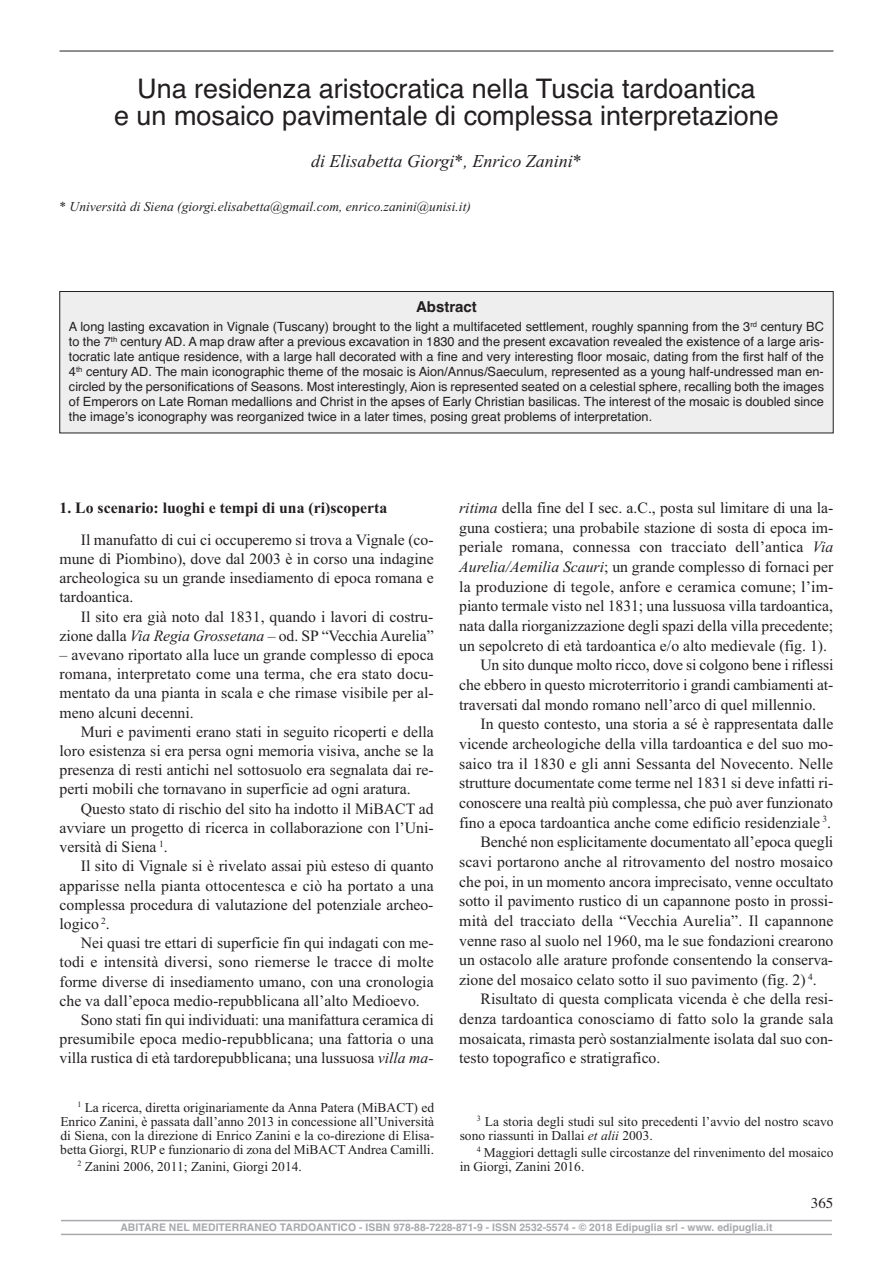
<style>
.page{position:relative;width:893px;height:1263px;background:#fff}
.page>*{position:absolute;margin:0;border:0;box-sizing:border-box;transform-origin:0 0}
.t1{font:27px/27px "Helvetica";color:#231f20;text-align:center}
.t2{font:italic 18px "Times New Roman";color:#231f20}
.t3{font:15.75px/32px "Times New Roman";color:#231f20}
.t4{font:700 15px "Helvetica";color:#231f20}
.t5{font:15px "Times";color:#231f20}
.t6{font:13.5px/14.2px "Times New Roman";color:#231f20}
.t7{font:italic 13.5px "Times New Roman";color:#231f20}
.t8{font:12.75px/15px "Helvetica";color:#231f20;text-align:justify}
.t9{font:700 10.5px "Helvetica";letter-spacing:.005em;color:#a8a9ad}
.s1{font-weight:700}
.s2{font-style:italic}
</style>
<div class="page">
<div style="left:60px;top:1218px;width:773px;height:21px;background:linear-gradient(to right,#fff,#fff)"></div>
<hr style="left:61px;top:1220px;width:771px;height:1px;background:#a8a9ad">
<hr style="left:61px;top:1234px;width:771px;height:1px;background:#a8a9ad">
<div style="left:60px;top:291px;width:773px;height:142px;background:#eeeeef"></div>
<div style="left:60px;top:291px;width:773px;height:142px;border:1px solid #231f20"></div>
<hr style="left:60px;top:51px;width:773px;height:1px;background:#231f20">
<p class="t1" style="left:114px;top:75px;width:666px">Una residenza aristocratica nella Tuscia tardoantica<br>e un mosaico pavimentale di complessa interpretazione</p>
<p class="t2" style="left:311px;top:151px;width:272px">di Elisabetta Giorgi*, Enrico Zanini*</p>
<p class="t7" style="left:60px;top:198px;width:413px">* Università di Siena (giorgi.elisabetta@gmail.com, enrico.zanini@unisi.it)</p>
<p class="t4" style="left:416px;top:298px;width:62px">Abstract</p>
<p class="t8" style="left:69px;top:319px;width:757px">A long lasting excavation in Vignale (Tuscany) brought to the light a multifaceted settlement, roughly spanning from the 3<sup>rd</sup> century BC to the 7<sup>th</sup> century AD. A map draw after a previous excavation in 1830 and the present excavation revealed the existence of a large aris&shy;tocratic late antique residence, with a large hall decorated with a fine and very interesting floor mosaic, dating from the first half of the 4<sup>th</sup> century AD. The main iconographic theme of the mosaic is Aion/Annus/Saeculum, represented as a young half-undressed man en&shy;circled by the personifications of Seasons. Most interestingly, Aion is represented seated on a celestial sphere, recalling both the images of Emperors on Late Roman medallions and Christ in the apses of Early Christian basilicas. The interest of the mosaic is doubled since the image’s iconography was reorganized twice in a later times, posing great problems of interpretation.</p>
<p class="t3" style="left:81px;top:491px;width:354px;text-indent:-21px"><span class="s1">1. Lo scenario: luoghi e tempi di una (ri)scoperta<br></span>Il manufatto di cui ci occuperemo si trova a Vignale (co-</p>
<p class="t3" style="left:60px;top:543px;width:376px">mune di Piombino), dove dal 2003 è in corso una indagine</p>
<p class="t3" style="left:60px;top:562px;width:376px">archeologica su un grande insediamento di epoca romana e</p>
<p class="t3" style="left:60px;top:581px;width:75px">tardoantica.</p>
<p class="t3" style="left:81px;top:600px;width:354px">Il sito era già noto dal 1831, quando i lavori di costru-</p>
<p class="t3" style="left:60px;top:619px;width:376px">zione dalla <span class="s2">Via Regia Grossetana</span> – od. SP “Vecchia Aurelia”</p>
<p class="t3" style="left:60px;top:639px;width:376px">– avevano riportato alla luce un grande complesso di epoca</p>
<p class="t3" style="left:60px;top:658px;width:376px">romana, interpretato come una terma, che era stato docu-</p>
<p class="t3" style="left:60px;top:677px;width:376px">mentato da una pianta in scala e che rimase visibile per al-</p>
<p class="t3" style="left:60px;top:696px;width:136px">meno alcuni decenni.</p>
<p class="t3" style="left:81px;top:715px;width:354px">Muri e pavimenti erano stati in seguito ricoperti e della</p>
<p class="t3" style="left:60px;top:735px;width:376px">loro esistenza si era persa ogni memoria visiva, anche se la</p>
<p class="t3" style="left:60px;top:754px;width:376px">presenza di resti antichi nel sottosuolo era segnalata dai re-</p>
<p class="t3" style="left:60px;top:773px;width:353px">perti mobili che tornavano in superficie ad ogni aratura.</p>
<p class="t3" style="left:81px;top:792px;width:355px">Questo stato di rischio del sito ha indotto il MiBACT ad</p>
<p class="t3" style="left:60px;top:811px;width:376px">avviare un progetto di ricerca in collaborazione con l’Uni-</p>
<p class="t3" style="left:60px;top:831px;width:110px">versità di Siena <sup>1</sup>.</p>
<p class="t3" style="left:81px;top:850px;width:354px">Il sito di Vignale si è rivelato assai più esteso di quanto</p>
<p class="t3" style="left:60px;top:869px;width:376px">apparisse nella pianta ottocentesca e ciò ha portato a una</p>
<p class="t3" style="left:60px;top:888px;width:375px">complessa procedura di valutazione del potenziale archeo-</p>
<p class="t3" style="left:59px;top:907px;width:52px">logico <sup>2</sup>.</p>
<p class="t3" style="left:81px;top:927px;width:354px">Nei quasi tre ettari di superficie fin qui indagati con me-</p>
<p class="t3" style="left:60px;top:946px;width:376px">todi e intensità diversi, sono riemerse le tracce di molte</p>
<p class="t3" style="left:59px;top:965px;width:376px">forme diverse di insediamento umano, con una cronologia</p>
<p class="t3" style="left:59px;top:984px;width:362px">che va dall’epoca medio-repubblicana all’alto Medioevo.</p>
<p class="t3" style="left:81px;top:1003px;width:354px">Sono stati fin qui individuati: una manifattura ceramica di</p>
<p class="t3" style="left:59px;top:1023px;width:376px">presumibile epoca medio-repubblicana; una fattoria o una</p>
<p class="t3" style="left:59px;top:1042px;width:376px">villa rustica di età tardorepubblicana; una lussuosa <span class="s2">villa ma-</span></p>
<p class="t6" style="left:60px;top:1100px;width:375px;text-align:justify;text-indent:17px"><sup>1</sup> La ricerca, diretta originariamente da Anna Patera (MiBACT) ed Enrico Zanini, è passata dall’anno 2013 in concessione all’Università di Siena, con la direzione di Enrico Zanini e la co-direzione di Elisa&shy;betta Giorgi, RUP e funzionario di zona del MiBACT Andrea Camilli.</p>
<p class="t6" style="left:77px;top:1159px;width:226px"><sup>2</sup> Zanini 2006, 2011; Zanini, Giorgi 2014.</p>
<p class="t3" style="left:459px;top:492px;width:376px"><span class="s2">ritima</span> della fine del I sec. a.C., posta sul limitare di una la-</p>
<p class="t3" style="left:459px;top:511px;width:376px">guna costiera; una probabile stazione di sosta di epoca im-</p>
<p class="t3" style="left:459px;top:531px;width:376px">periale romana, connessa con tracciato dell’antica <span class="s2">Via</span></p>
<p class="t3" style="left:459px;top:551px;width:376px"><span class="s2">Aurelia/Aemilia Scauri</span>; un grande complesso di fornaci per</p>
<p class="t3" style="left:459px;top:570px;width:376px">la produzione di tegole, anfore e ceramica comune; l’im-</p>
<p class="t3" style="left:459px;top:590px;width:375px">pianto termale visto nel 1831; una lussuosa villa tardoantica,</p>
<p class="t3" style="left:459px;top:610px;width:375px">nata dalla riorganizzazione degli spazi della villa precedente;</p>
<p class="t3" style="left:459px;top:629px;width:369px">un sepolcreto di età tardoantica e/o alto medievale (fig. 1).</p>
<p class="t3" style="left:480px;top:649px;width:354px">Un sito dunque molto ricco, dove si colgono bene i riflessi</p>
<p class="t3" style="left:459px;top:669px;width:376px">che ebbero in questo microterritorio i grandi cambiamenti at-</p>
<p class="t3" style="left:459px;top:688px;width:358px">traversati dal mondo romano nell’arco di quel millennio.</p>
<p class="t3" style="left:480px;top:708px;width:354px">In questo contesto, una storia a sé è rappresentata dalle</p>
<p class="t3" style="left:459px;top:728px;width:376px">vicende archeologiche della villa tardoantica e del suo mo-</p>
<p class="t3" style="left:459px;top:747px;width:376px">saico tra il 1830 e gli anni Sessanta del Novecento. Nelle</p>
<p class="t3" style="left:459px;top:767px;width:376px">strutture documentate come terme nel 1831 si deve infatti ri-</p>
<p class="t3" style="left:459px;top:786px;width:375px">conoscere una realtà più complessa, che può aver funzionato</p>
<p class="t3" style="left:459px;top:806px;width:373px">fino a epoca tardoantica anche come edificio residenziale <sup>3</sup>.</p>
<p class="t3" style="left:480px;top:826px;width:354px">Benché non esplicitamente documentato all’epoca quegli</p>
<p class="t3" style="left:459px;top:845px;width:375px">scavi portarono anche al ritrovamento del nostro mosaico</p>
<p class="t3" style="left:459px;top:865px;width:376px">che poi, in un momento ancora imprecisato, venne occultato</p>
<p class="t3" style="left:459px;top:885px;width:376px">sotto il pavimento rustico di un capannone posto in prossi-</p>
<p class="t3" style="left:459px;top:904px;width:376px">mità del tracciato della “Vecchia Aurelia”. Il capannone</p>
<p class="t3" style="left:459px;top:924px;width:376px">venne raso al suolo nel 1960, ma le sue fondazioni crearono</p>
<p class="t3" style="left:459px;top:944px;width:375px">un ostacolo alle arature profonde consentendo la conserva-</p>
<p class="t3" style="left:459px;top:963px;width:359px">zione del mosaico celato sotto il suo pavimento (fig. 2) <sup>4</sup>.</p>
<p class="t3" style="left:480px;top:983px;width:354px">Risultato di questa complicata vicenda è che della resi-</p>
<p class="t3" style="left:459px;top:1003px;width:376px">denza tardoantica conosciamo di fatto solo la grande sala</p>
<p class="t3" style="left:459px;top:1022px;width:375px">mosaicata, rimasta però sostanzialmente isolata dal suo con-</p>
<p class="t3" style="left:459px;top:1042px;width:203px">testo topografico e stratigrafico.</p>
<p class="t6" style="left:460px;top:1114px;width:375px;text-indent:17px"><sup>3</sup> La storia degli studi sul sito precedenti l’avvio del nostro scavo sono riassunti in Dallai <span class="s2">et alii</span> 2003.</p>
<p class="t6" style="left:460px;top:1145px;width:375px;text-indent:17px"><sup>4</sup> Maggiori dettagli sulle circostanze del rinvenimento del mosaico in Giorgi, Zanini 2016.</p>
<p class="t5" style="left:811px;top:1194px;width:24px">365</p>
<p class="t9" style="left:120px;top:1221px;width:653px">ABITARE NEL MEDITERRANEO TARDOANTICO - ISBN 978-88-7228-871-9 - ISSN 2532-5574 - © 2018 Edipuglia srl - www. edipuglia.it</p>
</div>
